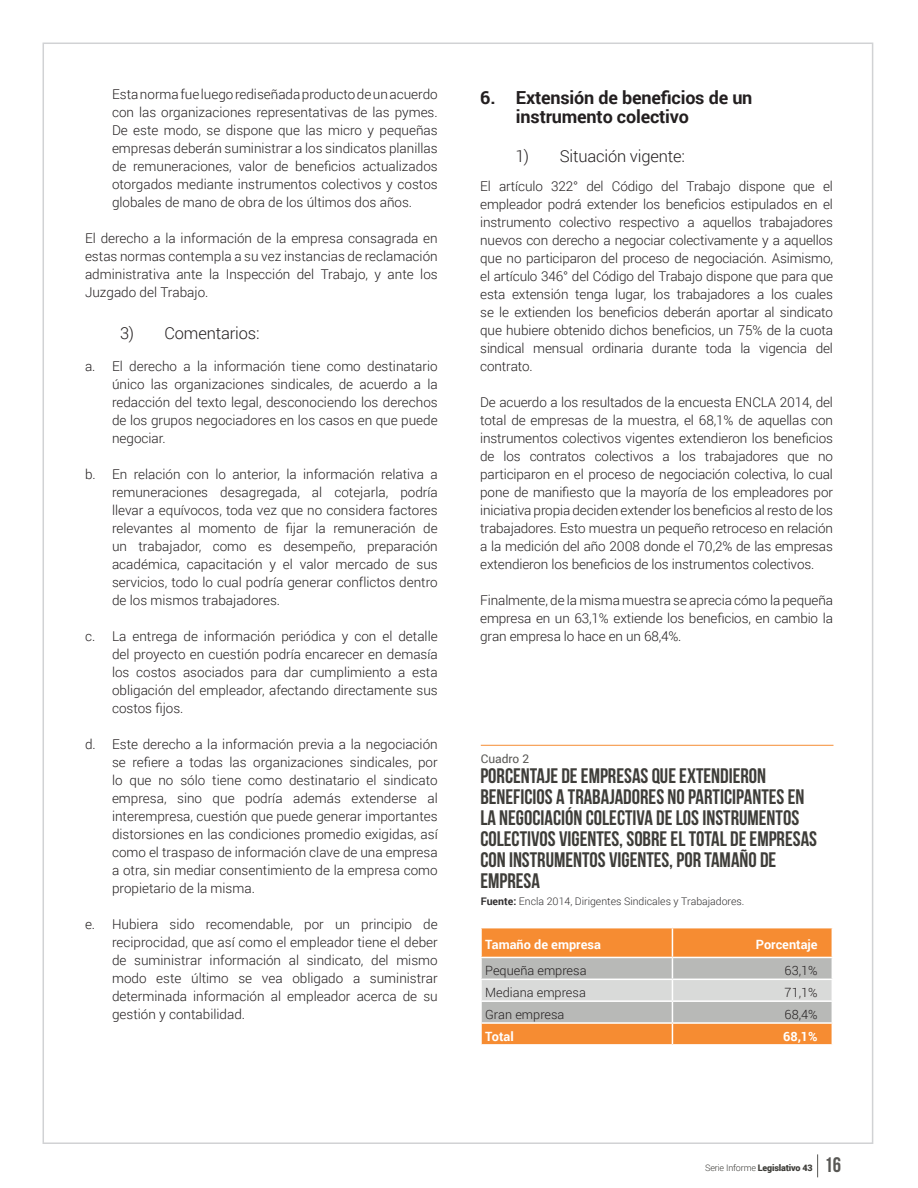
<style>
.page{position:relative;width:918px;height:1188px;background:#fff}
.page>*{position:absolute;margin:0;border:0;box-sizing:border-box;transform-origin:0 0}
.t1{font:21px/21px "Bebas Neue";color:#3e3d39}
.t2{font:21px "Bebas Neue";color:#585754}
.t3{font:700 18px/19.5px "Roboto";letter-spacing:-.01em;color:#231f20}
.t4{font:300 16.5px "Roboto";letter-spacing:-.01em;color:#231f20}
.t5{font:300 13.5px/18px "Roboto";color:#231f20;text-align:justify}
.t6{font:300 12.75px "Roboto";color:#231f20}
.t7{font:700 12.75px "Roboto";color:#fff}
.t8{font:12px "Roboto";color:#585754}
.t9{font:300 10.5px "Roboto";color:#312f30}
.t10{font:900 9px "Roboto";letter-spacing:-.02em;color:#3e3d39}
.s1{font-weight:700}
.s2{font-weight:300}
</style>
<div class="page">
<svg style="left:817px;top:1154px;width:1px;height:23px"></svg>
<svg style="left:481px;top:928px;width:352px;height:117px;background:#dcb08a"></svg>
<hr style="left:672px;top:1044px;width:161px;height:2px;background:#fff">
<hr style="left:481px;top:745px;width:352px;height:1px;background:#f68c32">
<p class="t5" style="left:112px;top:85px;width:327px">Esta norma fue luego rediseñada producto de un acuerdo con las organizaciones representativas de las pymes.<br>De este modo, se dispone que las micro y pequeñas empresas deberán suministrar a los sindicatos planillas de remuneraciones, valor de beneficios actualizados otorgados mediante instrumentos colectivos y costos globales de mano de obra de los últimos dos años.</p>
<p class="t5" style="left:85px;top:229px;width:354px">El derecho a la información de la empresa consagrada en estas normas contempla a su vez instancias de reclamación administrativa ante la Inspección del Trabajo, y ante los Juzgado del Trabajo.</p>
<p class="t4" style="left:120px;top:322px;width:141px">3) Comentarios:</p>
<p class="t5" style="left:112px;top:357px;width:327px;text-indent:-27px">a. El derecho a la información tiene como destinatario único las organizaciones sindicales, de acuerdo a la redacción del texto legal, desconociendo los derechos de los grupos negociadores en los casos en que puede negociar.</p>
<p class="t5" style="left:112px;top:465px;width:327px;text-indent:-27px">b. En relación con lo anterior, la información relativa a remuneraciones desagregada, al cotejarla, podría llevar a equívocos, toda vez que no considera factores relevantes al momento de fijar la remuneración de un trabajador, como es desempeño, preparación académica, capacitación y el valor mercado de sus servicios, todo lo cual podría generar conflictos dentro de los mismos trabajadores.</p>
<p class="t5" style="left:112px;top:627px;width:327px;text-indent:-27px">c. La entrega de información periódica y con el detalle del proyecto en cuestión podría encarecer en demasía los costos asociados para dar cumplimiento a esta obligación del empleador, afectando directamente sus costos fijos.</p>
<p class="t5" style="left:112px;top:735px;width:327px;text-indent:-27px">d. Este derecho a la información previa a la negociación se refiere a todas las organizaciones sindicales, por lo que no sólo tiene como destinatario el sindicato empresa, sino que podría además extenderse al interempresa, cuestión que puede generar importantes distorsiones en las condiciones promedio exigidas, así como el traspaso de información clave de una empresa a otra, sin mediar consentimiento de la empresa como propietario de la misma.</p>
<p class="t5" style="left:112px;top:915px;width:327px;text-indent:-27px">e. Hubiera sido recomendable, por un principio de reciprocidad, que así como el empleador tiene el deber de suministrar información al sindicato, del mismo modo este último se vea obligado a suministrar determinada información al empleador acerca de su gestión y contabilidad.</p>
<h2 class="t3" style="left:516px;top:87px;width:238px;text-indent:-36px">6. Extensión de beneficios de un instrumento colectivo</h2>
<p class="t4" style="left:515px;top:145px;width:171px">1) Situación vigente:</p>
<p class="t5" style="left:480px;top:177px;width:354px">El artículo 322° del Código del Trabajo dispone que el empleador podrá extender los beneficios estipulados en el instrumento colectivo respectivo a aquellos trabajadores nuevos con derecho a negociar colectivamente y a aquellos que no participaron del proceso de negociación. Asimismo, el artículo 346° del Código del Trabajo dispone que para que esta extensión tenga lugar, los trabajadores a los cuales se le extienden los beneficios deberán aportar al sindicato que hubiere obtenido dichos beneficios, un 75% de la cuota sindical mensual ordinaria durante toda la vigencia del contrato.</p>
<p class="t5" style="left:480px;top:393px;width:354px">De acuerdo a los resultados de la encuesta ENCLA 2014, del total de empresas de la muestra, el 68,1% de aquellas con instrumentos colectivos vigentes extendieron los beneficios de los contratos colectivos a los trabajadores que no participaron en el proceso de negociación colectiva, lo cual pone de manifiesto que la mayoría de los empleadores por iniciativa propia deciden extender los beneficios al resto de los trabajadores. Esto muestra un pequeño retroceso en relación a la medición del año 2008 donde el 70,2% de las empresas extendieron los beneficios de los instrumentos colectivos.</p>
<p class="t5" style="left:480px;top:591px;width:354px">Finalmente, de la misma muestra se aprecia cómo la pequeña empresa en un 63,1% extiende los beneficios, en cambio la gran empresa lo hace en un 68,4%.</p>
<p class="t8" style="left:481px;top:750px;width:50px">Cuadro 2</p>
<h1 class="t1" style="left:480px;top:765px;width:338px">PORCENTAJE DE EMPRESAS QUE EXTENDIERON BENEFICIOS A TRABAJADORES NO PARTICIPANTES EN LA NEGOCIACIÓN COLECTIVA DE LOS INSTRUMENTOS COLECTIVOS VIGENTES, SOBRE EL TOTAL DE EMPRESAS CON INSTRUMENTOS VIGENTES, POR TAMAÑO DE EMPRESA</h1>
<p class="t9" style="left:481px;top:894px;width:265px"><span class="s1">Fuente:</span> Encla 2014, Dirigentes Sindicales y Trabajadores.</p>
<p class="t7" style="left:485px;top:936px;width:117px">Tamaño de empresa</p>
<p class="t7" style="left:756px;top:936px;width:63px">Porcentaje</p>
<p class="t6" style="left:485px;top:962px;width:103px">Pequeña empresa</p>
<p class="t6" style="left:785px;top:962px;width:35px">63,1%</p>
<p class="t6" style="left:485px;top:984px;width:102px">Mediana empresa</p>
<p class="t6" style="left:785px;top:984px;width:35px">71,1%</p>
<p class="t6" style="left:485px;top:1005px;width:81px">Gran empresa</p>
<p class="t6" style="left:785px;top:1005px;width:35px">68,4%</p>
<p class="t7" style="left:485px;top:1027px;width:30px">Total</p>
<p class="t7" style="left:783px;top:1027px;width:36px">68,1%</p>
<p class="t10" style="left:705px;top:1162px;width:109px"><span class="s2">Serie Informe</span> Legislativo 43</p>
<h1 class="t2" style="left:825px;top:1154px;width:18px">16</h1>
</div>
